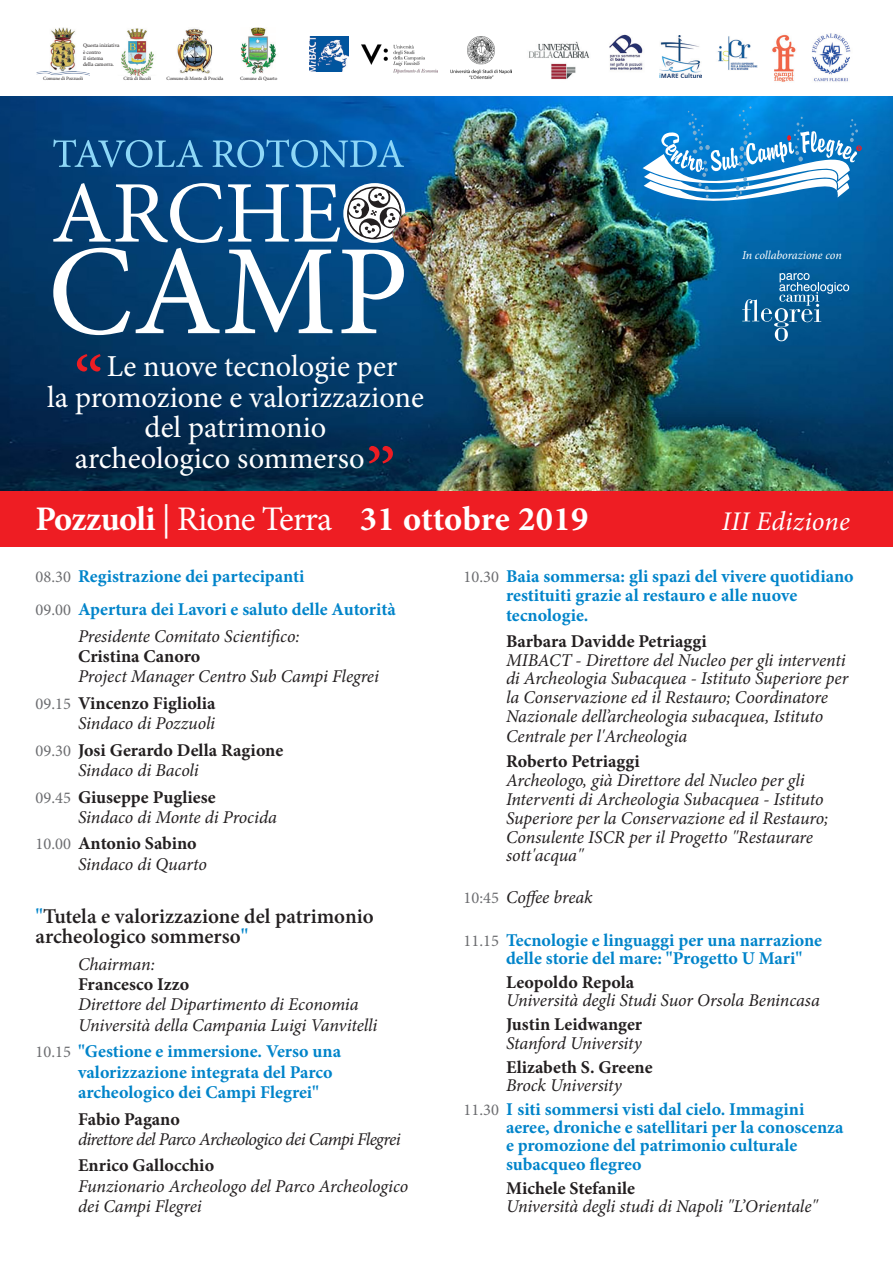
<style>
.page{position:relative;width:893px;height:1263px;background:#fff}
.page>*{position:absolute;margin:0;border:0;box-sizing:border-box;transform-origin:0 0}
.t1{font:75.45px "Minion Pro";color:#ee1d23}
.t2{font:700 34.5px "Minion Pro";color:#fff}
.t3{font:30.45px "Minion Pro";color:#fff}
.t4{font:italic 27px "Minion Pro";letter-spacing:.01em;color:#fff}
.t5{font:600 21px/20.2px "Minion Pro";color:#231f20}
.t6{font:italic 18px/20.2px "Minion Pro";letter-spacing:-.01em;color:#231f20}
.t7{font:700 18px/18px "Minion Pro";color:#0084ca}
.t8{font:700 18px/20.2px "Minion Pro";color:#231f20}
.t9{font:italic 18px/20.2px "Minion Pro";letter-spacing:-.04em;color:#231f20}
.t10{font:italic 12px "Minion Pro";letter-spacing:-.005em;color:#fff}
.t11{font:5.4px "Minion Pro";color:#231f20}
.t12{font:4.95px "Minion Pro";letter-spacing:-.01em;color:#231f20}
.s1{font-weight:400}
.s2{font-weight:400;font-size:16.5px;color:#6c6d70}
.s3{font-weight:700;font-style:normal}
.s4{font-weight:400;font-style:italic}
.s5{font-style:normal;font-size:16.5px;color:#6c6d70}
.s6{color:#0084ca}
</style>
<div class="page">
<img style="left:0;top:97px;width:893px;height:394px">
<svg style="left:53px;top:140px;width:351px;height:27px;background:#256ea9"></svg>
<div style="left:0;top:491px;width:893px;height:55px;background:#ee1d23"></div>
<svg style="left:643px;top:106px;width:219px;height:119px"></svg>
<svg style="left:742px;top:273px;width:107px;height:68px;background:#216c9f"></svg>
<svg style="left:53px;top:183px;width:380px;height:152px"></svg>
<img style="left:392px;top:210px;width:41px;height:39px">
<img style="left:121px;top:28px;width:33px;height:48px">
<img style="left:36px;top:27px;width:54px;height:49px">
<img style="left:177px;top:28px;width:36px;height:46px">
<img style="left:310px;top:37px;width:39px;height:35px">
<img style="left:812px;top:33px;width:39px;height:49px">
<img style="left:772px;top:34px;width:24px;height:48px">
<img style="left:609px;top:34px;width:34px;height:37px">
<img style="left:717px;top:36px;width:41px;height:34px">
<img style="left:659px;top:35px;width:43px;height:43px">
<img style="left:529px;top:41px;width:61px;height:39px">
<img style="left:450px;top:37px;width:61px;height:42px">
<img style="left:361px;top:44px;width:76px;height:30px">
<img style="left:240px;top:28px;width:37px;height:45px">
<p class="t11" style="left:83px;top:42px;width:38px">Questa iniziativa</p>
<p class="t11" style="left:83px;top:48px;width:19px">è contro</p>
<p class="t11" style="left:83px;top:54px;width:22px">il sistema</p>
<p class="t11" style="left:83px;top:61px;width:33px">della camorra.</p>
<p class="t12" style="left:43px;top:75px;width:41px">Comune di Pozzuoli</p>
<p class="t12" style="left:123px;top:75px;width:29px">Città di Bacoli</p>
<p class="t12" style="left:166px;top:75px;width:59px">Comune di Monte di Procida</p>
<p class="t12" style="left:240px;top:75px;width:39px">Comune di Quarto</p>
<p class="t1" style="left:74px;top:333px;width:32px">“</p>
<p class="t3" style="left:107px;top:346px;width:292px">Le nuove tecnologie per</p>
<p class="t3" style="left:47px;top:377px;width:378px">la promozione e valorizzazione</p>
<p class="t3" style="left:145px;top:407px;width:183px">del patrimonio</p>
<p class="t3" style="left:75px;top:438px;width:291px">archeologico sommerso</p>
<p class="t1" style="left:366px;top:425px;width:32px">”</p>
<p class="t10" style="left:742px;top:247px;width:101px">In collaborazione con</p>
<p class="t2" style="left:36px;top:495px;width:554px">Pozzuoli <span class="s1">| Rione Terra</span> 31 ottobre 2019</p>
<p class="t4" style="left:722px;top:503px;width:130px">III Edizione</p>
<p class="t7" style="left:36px;top:567px;width:270px"><span class="s2">08.30</span> Registrazione dei partecipanti</p>
<p class="t7" style="left:36px;top:600px;width:362px"><span class="s2">09.00</span> Apertura dei Lavori e saluto delle Autorità</p>
<p class="t6" style="left:78px;top:626px;width:302px">Presidente Comitato Scientifico:<br><span class="s3">Cristina Canoro<br></span>Project Manager Centro Sub Campi Flegrei</p>
<p class="t8" style="left:36px;top:693px;width:182px;text-align:right"><span class="s2">09.15</span> Vincenzo Figliolia<br><span class="s4">Sindaco di Pozzuoli</span></p>
<p class="t8" style="left:78px;top:739px;width:207px;text-indent:-43px"><span class="s2">09.30</span> Josi Gerardo Della Ragione<br><span class="s4">Sindaco di Bacoli</span></p>
<p class="t6" style="left:78px;top:787px;width:200px;text-indent:-43px"><span class="s5">09.45</span> <span class="s3">Giuseppe Pugliese<br></span>Sindaco di Monte di Procida</p>
<p class="t6" style="left:78px;top:833px;width:130px;text-indent:-43px"><span class="s5">10.00</span> <span class="s3">Antonio Sabino<br></span>Sindaco di Quarto</p>
<p class="t5" style="left:36px;top:906px;width:340px"><span class="s6">"</span>Tutela e valorizzazione del patrimonio archeologico sommerso<span class="s6">"</span></p>
<p class="t6" style="left:78px;top:954px;width:301px">Chairman:<br><span class="s3">Francesco Izzo<br></span>Direttore del Dipartimento di Economia<br>Università della Campania Luigi Vanvitelli</p>
<p class="t7" style="left:78px;top:1041px;width:265px;line-height:20.2px;text-indent:-43px"><span class="s2">10.15</span> "Gestione e immersione. Verso una valorizzazione integrata del Parco archeologico dei Campi Flegrei"</p>
<p class="t9" style="left:78px;top:1108px;width:324px"><span class="s3">Fabio Pagano<br></span>direttore del Parco Archeologico dei Campi Flegrei</p>
<p class="t6" style="left:78px;top:1155px;width:332px"><span class="s3">Enrico Gallocchio<br></span>Funzionario Archeologo del Parco Archeologico dei Campi Flegrei</p>
<p class="t7" style="left:506px;top:566px;width:349px;line-height:19.5px;text-indent:-43px"><span class="s2">10.30</span> Baia sommersa: gli spazi del vivere quotidiano restituiti grazie al restauro e alle nuove tecnologie.</p>
<p class="t6" style="left:506px;top:632px;width:344px;line-height:18.9px"><span class="s3">Barbara Davidde Petriaggi<br></span>MIBACT - Direttore del Nucleo per gli interventi di Archeologia Subacquea - Istituto Superiore per la Conservazione ed il Restauro; Coordinatore Nazionale dell’archeologia subacquea, Istituto Centrale per l'Archeologia</p>
<p class="t6" style="left:506px;top:752px;width:324px;line-height:18.8px"><span class="s3">Roberto Petriaggi<br></span>Archeologo, già Direttore del Nucleo per gli Interventi di Archeologia Subacquea - Istituto Superiore per la Conservazione ed il Restauro; Consulente ISCR per il Progetto "Restaurare sott'acqua"</p>
<p class="t6" style="left:463px;top:887px;width:131px"><span class="s5">10:45</span> Coffee break</p>
<p class="t7" style="left:506px;top:930px;width:318px;text-indent:-43px"><span class="s2">11.15</span> Tecnologie e linguaggi per una narrazione delle storie del mare: "Progetto U Mari"</p>
<p class="t6" style="left:506px;top:973px;width:315px;line-height:18px"><span class="s3">Leopoldo Repola<br></span>Università degli Studi Suor Orsola Benincasa</p>
<p class="t6" style="left:506px;top:1016px;width:138px;line-height:18px"><span class="s3">Justin Leidwanger<br></span>Stanford University</p>
<p class="t8" style="left:506px;top:1058px;width:148px;line-height:18px">Elizabeth S. Greene<br><span class="s4">Brock University</span></p>
<p class="t7" style="left:506px;top:1100px;width:339px;text-indent:-43px"><span class="s2">11.30</span> I siti sommersi visti dal cielo. Immagini aeree, droniche e satellitari per la conoscenza e promozione del patrimonio culturale subacqueo flegreo</p>
<p class="t6" style="left:506px;top:1179px;width:313px;line-height:18px"><span class="s3">Michele Stefanile<br></span>Università degli studi di Napoli "L’Orientale"</p>
</div>
